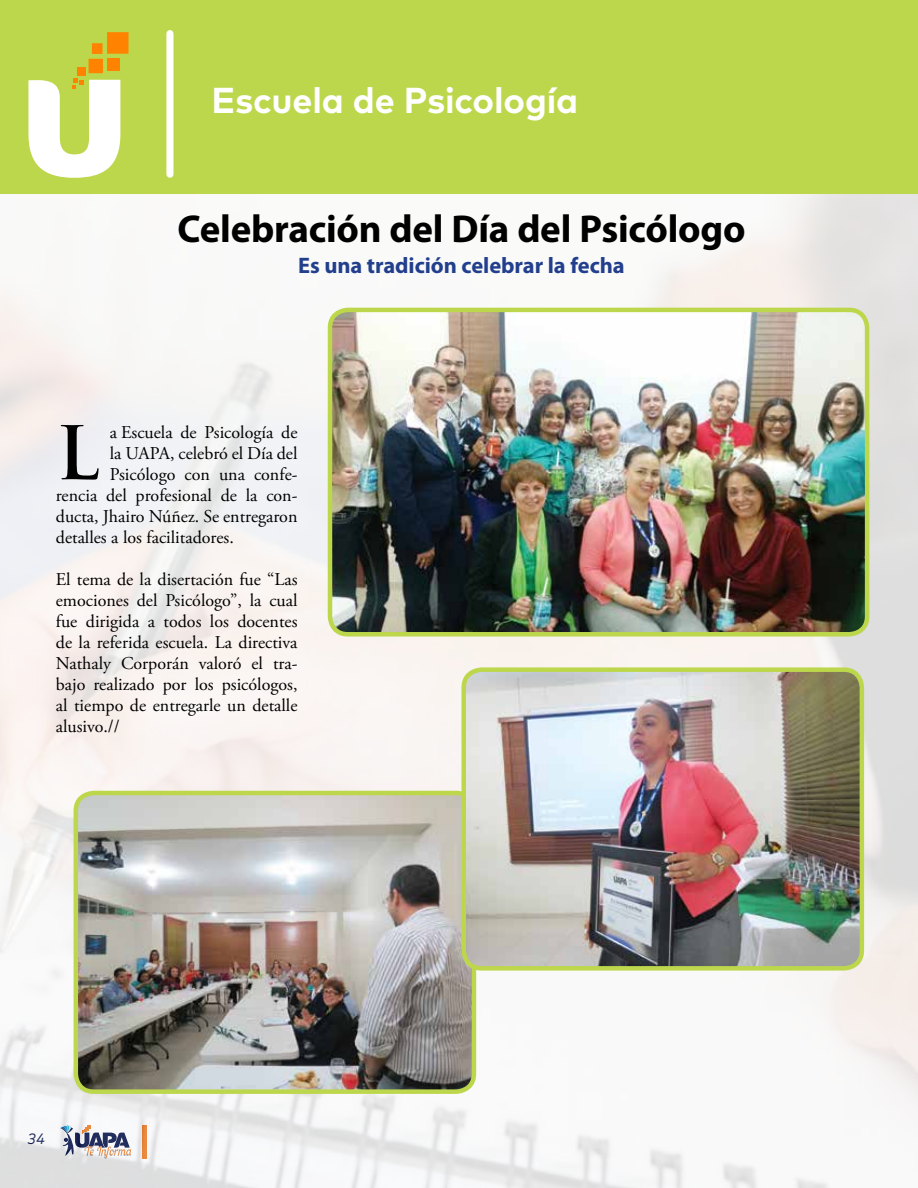
<style>
.page{position:relative;width:918px;height:1188px;background:#fff}
.page>*{position:absolute;margin:0;border:0;box-sizing:border-box;transform-origin:0 0}
.t1{font:700 72px "Trajan Pro";color:#000}
.t2{font:700 39px "Myriad Pro";letter-spacing:-.01em;color:#000}
.t3{font:700 36px "Mark";letter-spacing:-.005em;color:#fff}
.t4{font:700 22.5px "Myriad Pro";letter-spacing:-.005em;color:#223f8d}
.t5{font:18px/21px "Adobe Garamond Pro";color:#000;text-align:justify}
.t6{font:italic 15px "Mark";color:#041147}
</style>
<div class="page">
<img style="left:0;top:193px;width:918px;height:995px">
<div style="left:0;top:0;width:918px;height:193px;background:#bdd74c"></div>
<div style="left:166px;top:34px;width:8px;height:140px;background:#fff"></div>
<div style="left:107px;top:32px;width:22px;height:22px;background:#ff8300"></div>
<div style="left:89px;top:59px;width:14px;height:14px;background:#ff8300"></div>
<div style="left:107px;top:59px;width:12px;height:12px;background:#ff8300"></div>
<div style="left:77px;top:67px;width:8px;height:9px;background:#ff8300"></div>
<div style="left:92px;top:43px;width:11px;height:11px;background:#ff8300"></div>
<svg style="left:28px;top:78px;width:92px;height:100px"></svg>
<img style="left:330px;top:310px;width:537px;height:324px">
<div style="left:328px;top:308px;width:541px;height:329px;border:4px solid #bdd74c;border-radius:18px"></div>
<img style="left:76px;top:793px;width:398px;height:299px">
<div style="left:74px;top:791px;width:402px;height:303px;border:4px solid #bdd74c;border-radius:18px"></div>
<img style="left:464px;top:670px;width:398px;height:298px">
<div style="left:461px;top:667px;width:403px;height:304px;border:4px solid #bdd74c;border-radius:18px"></div>
<h3 class="t3" style="left:211px;top:79px;width:368px">Escuela de Psicología</h3>
<h2 class="t2" style="left:177px;top:203px;width:570px">Celebración del Día del Psicólogo</h2>
<p class="t4" style="left:298px;top:251px;width:328px">Es una tradición celebrar la fecha</p>
<h1 class="t1" style="left:56px;top:408px;width:45px">L</h1>
<p class="t5" style="left:110px;top:423px;width:189px">a Escuela de Psicología de</p>
<p class="t5" style="left:110px;top:444px;width:189px">la UAPA, celebró el Día del</p>
<p class="t5" style="left:110px;top:465px;width:189px">Psicólogo con una confe-</p>
<p class="t5" style="left:56px;top:486px;width:243px">rencia del profesional de la con-</p>
<p class="t5" style="left:56px;top:507px;width:243px">ducta, Jhairo Núñez. Se entregaron</p>
<p class="t5" style="left:56px;top:528px;width:180px">detalles a los facilitadores.</p>
<p class="t5" style="left:56px;top:570px;width:243px">El tema de la disertación fue “Las emociones del Psicólogo”, la cual fue dirigida a todos los docentes de la referida escuela. La directiva Nathaly Corporán valoró el tra&shy;bajo realizado por los psicólogos, al tiempo de entregarle un detalle alusivo.//</p>
<p class="t6" style="left:27px;top:1130px;width:19px">34</p>
</div>
